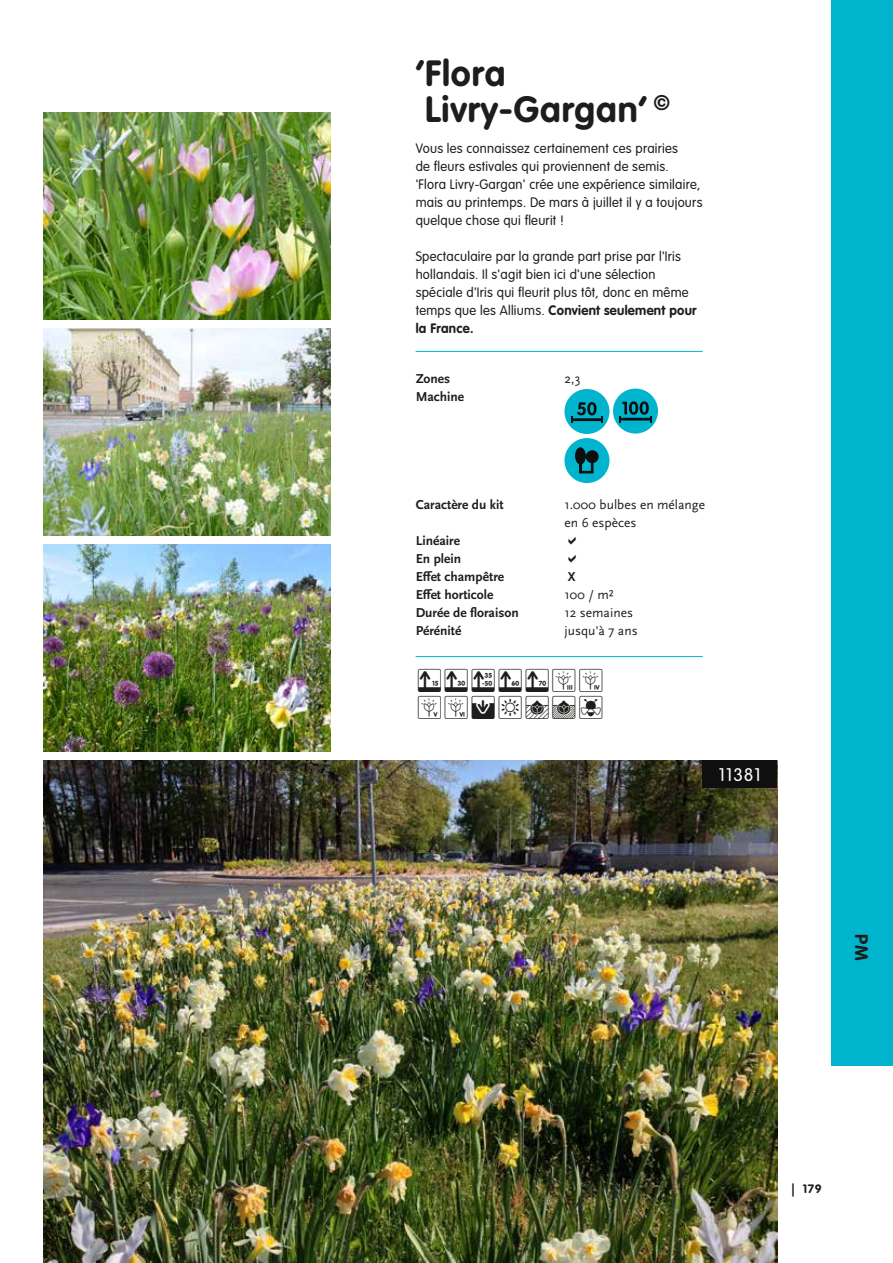
<style>
.page{position:relative;width:893px;height:1263px;background:#fff}
.page>*{position:absolute;margin:0;border:0;box-sizing:border-box;transform-origin:0 0}
.t1{font:700 36px/36px "VAG Rounded LTCYR";letter-spacing:.025em;color:#1d1d1b}
.t2{font:33px/27px "Ververian B";letter-spacing:-.02em;color:#1d1d1b}
.t3{font:300 18px "VAG Rounded LTCYR";letter-spacing:.05em;color:#fff}
.t4{font:700 18px "VAG Rounded LTCYR";color:#1d1d1b}
.t5{font:300 13.5px/18px "VAG Rounded LTCYR";letter-spacing:.02em;color:#1d1d1b}
.t6{font:700 13.5px/18px "Scala Sans Pro";color:#1d1d1b}
.t7{font:13.5px/18px "Scala Sans Pro";color:#1d1d1b}
.t8{font:700 12px "VAG Rounded LTCYR";color:#1d1d1b}
.s1{font-weight:700}
</style>
<div class="page">
<img style="left:44px;top:760px;width:733px;height:503px">
<img style="left:44px;top:112px;width:287px;height:208px">
<img style="left:44px;top:328px;width:287px;height:208px">
<img style="left:44px;top:544px;width:287px;height:208px">
<div style="left:831px;top:0;width:62px;height:1065px;background:#00b4cd"></div>
<hr style="left:416px;top:351px;width:287px;height:1px;background:#00b4cd">
<hr style="left:416px;top:656px;width:287px;height:1px;background:#00b4cd">
<div style="left:613px;top:389px;width:45px;height:45px;background:#00b4cd;border-radius:50%"></div>
<svg style="left:619px;top:401px;width:33px;height:21px"></svg>
<div style="left:564px;top:389px;width:45px;height:45px;background:#00b4cd;border-radius:50%"></div>
<svg style="left:571px;top:402px;width:32px;height:21px"></svg>
<div style="left:564px;top:438px;width:45px;height:45px;background:#00b4cd;border-radius:50%"></div>
<svg style="left:575px;top:448px;width:24px;height:25px"></svg>
<div style="left:575px;top:447px;width:10px;height:17px;background:#0e0f0e;border-radius:50%"></div>
<div style="left:703px;top:760px;width:74px;height:28px;background:#0e0f0e"></div>
<h1 class="t1" style="left:416px;top:55px;width:256px">‘Flora<br>Livry-Gargan’ <sup>©</sup></h1>
<p class="t5" style="left:416px;top:140px;width:288px">Vous les connaissez certainement ces prairies<br>de fleurs estivales qui proviennent de semis. 'Flora Livry-Gargan' crée une expérience similaire, mais au printemps. De mars à juillet il y a toujours quelque chose qui fleurit !</p>
<p class="t5" style="left:416px;top:248px;width:282px">Spectaculaire par la grande part prise par l'Iris hollandais. Il s'agit bien ici d'une sélection spéciale d'Iris qui fleurit plus tôt, donc en même temps que les Alliums. <span class="s1">Convient seulement pour la France.</span></p>
<p class="t6" style="left:416px;top:369px;width:50px">Zones<br>Machine</p>
<p class="t7" style="left:564px;top:369px;width:17px">2,3</p>
<p class="t6" style="left:416px;top:495px;width:89px">Caractère du kit</p>
<p class="t6" style="left:416px;top:531px;width:105px">Linéaire<br>En plein<br>Effet champêtre<br>Effet horticole<br>Durée de floraison<br>Pérénité</p>
<p class="t7" style="left:564px;top:495px;width:142px">1.000 bulbes en mélange en 6 espèces</p>
<p class="t6" style="left:568px;top:567px;width:9px">X</p>
<p class="t7" style="left:564px;top:585px;width:75px">100 / m²<br>12 semaines jusqu'à 7 ans</p>
<h2 class="t2" style="left:416px;top:667px;width:191px">VZAGHGH<br>IJAPŒΠË</h2>
<h3 class="t3" style="left:719px;top:764px;width:43px">11381</h3>
<h3 class="t4" style="left:873px;top:934px;width:28px;rotate:90deg">PM</h3>
<p class="t8" style="left:792px;top:1181px;width:31px">| 179</p>
</div>
